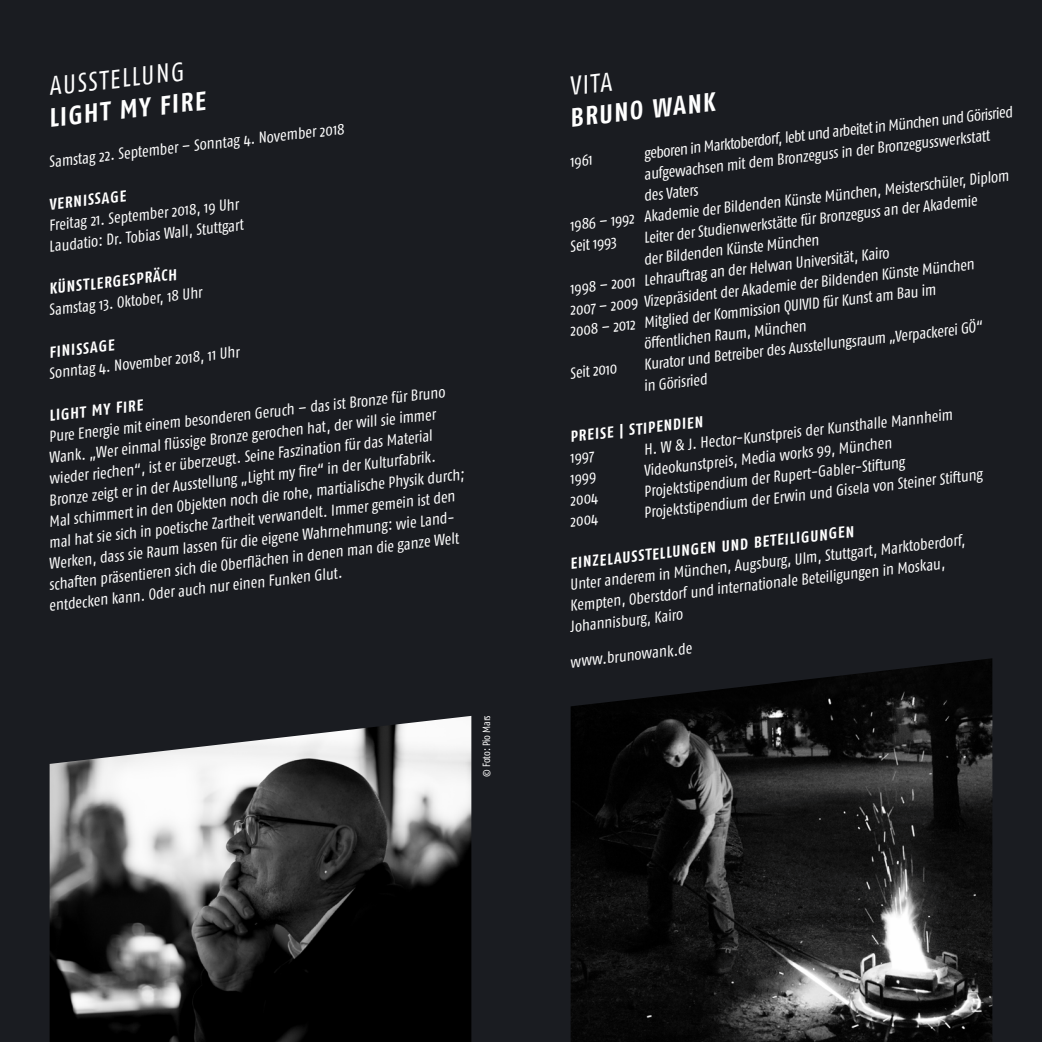
<style>
.page{position:relative;width:1042px;height:1042px;background:#fff}
.page>*{position:absolute;margin:0;border:0;box-sizing:border-box;transform-origin:0 0}
.t1{font:700 condensed 26.25px "Fago OT";color:#fff}
.t2{font:condensed 26.25px "Fago OT";color:#fff}
.t3{font:condensed 15.75px/21.7px "Fago OT";color:#fff}
.t4{font:700 condensed 15.75px "Fago OT";color:#fff}
.t5{font:condensed 10.5px "Fago OT";letter-spacing:-.015em;color:#fff}
</style>
<div class="page">
<div style="left:521px;top:0;width:521px;height:1042px;background:#1a1c21"></div>
<div style="left:0;top:0;width:521px;height:1042px;background:#1a1c21"></div>
<img style="left:50px;top:716px;width:421px;height:326px">
<img style="left:570px;top:658px;width:422px;height:384px">
<h1 class="t2" style="left:47px;top:70px;width:137px;rotate:-6deg">AUSSTELLUNG</h1>
<h1 class="t1" style="left:47px;top:102px;width:159px;rotate:-6deg">LIGHT MY FIRE</h1>
<p class="t3" style="left:48px;top:150px;width:299px;rotate:-6deg">Samstag 22. September – Sonntag 4. November 2018</p>
<p class="t4" style="left:48px;top:194px;width:79px;rotate:-6deg">VERNISSAGE</p>
<p class="t3" style="left:46px;top:214px;width:197px;line-height:20.8px;rotate:-6deg">Freitag 21. September 2018, 19 Uhr<br>Laudatio: Dr. Tobias Wall, Stuttgart</p>
<p class="t4" style="left:48px;top:279px;width:130px;rotate:-6deg">KÜNSTLERGESPRÄCH</p>
<p class="t3" style="left:48px;top:298px;width:156px;rotate:-6deg">Samstag 13. Oktober, 18 Uhr</p>
<p class="t4" style="left:48px;top:342px;width:67px;rotate:-6deg">FINISSAGE</p>
<p class="t3" style="left:48px;top:362px;width:193px;rotate:-6deg">Sonntag 4. November 2018, 11 Uhr</p>
<p class="t4" style="left:48px;top:406px;width:96px;rotate:-6deg">LIGHT MY FIRE</p>
<p class="t3" style="left:48px;top:424px;width:400px;rotate:-6deg">Pure Energie mit einem besonderen Geruch – das ist Bronze für Bruno</p>
<p class="t3" style="left:48px;top:445px;width:390px;rotate:-6deg">Wank. „Wer einmal fl üssige Bronze gerochen hat, der will sie immer</p>
<p class="t3" style="left:48px;top:466px;width:387px;rotate:-6deg">wieder riechen“, ist er überzeugt. Seine Faszination für das Material</p>
<p class="t3" style="left:48px;top:487px;width:390px;rotate:-6deg">Bronze zeigt er in der Ausstellung „Light my fi re“ in der Kulturfabrik.</p>
<p class="t3" style="left:48px;top:508px;width:419px;rotate:-6deg">Mal schimmert in den Objekten noch die rohe, martialische Physik durch;</p>
<p class="t3" style="left:48px;top:530px;width:410px;rotate:-6deg">mal hat sie sich in poetische Zartheit verwandelt. Immer gemein ist den</p>
<p class="t3" style="left:48px;top:551px;width:410px;rotate:-6deg">Werken, dass sie Raum lassen für die eigene Wahrnehmung: wie Land-</p>
<p class="t3" style="left:48px;top:572px;width:414px;rotate:-6deg">schaft en präsentieren sich die Oberfl ächen in denen man die ganze Welt</p>
<p class="t3" style="left:48px;top:594px;width:296px;rotate:-6deg">entdecken kann. Oder auch nur einen Funken Glut.</p>
<p class="t5" style="left:480px;top:777px;width:63px;rotate:-90deg">© Foto: Pio Mars</p>
<h1 class="t2" style="left:568px;top:70px;width:44px;rotate:-6deg">VITA</h1>
<h1 class="t1" style="left:568px;top:102px;width:148px;rotate:-6deg">BRUNO WANK</h1>
<p class="t3" style="left:569px;top:151px;width:24px;rotate:-6deg">1961</p>
<p class="t3" style="left:638px;top:141px;width:377px;rotate:-6deg">geboren in Marktoberdorf, lebt und arbeitet in München und Görisried aufgewachsen mit dem Bronzeguss in der Bronzegusswerkstatt<br>des Vaters</p>
<p class="t3" style="left:566px;top:212px;width:445px;line-height:22.9px;rotate:-6deg">1986 – 1992 Akademie der Bildenden Künste München, Meisterschüler, Diplom<br>Seit 1993</p>
<p class="t3" style="left:643px;top:226px;width:337px;rotate:-6deg">Leiter der Studienwerkstätte für Bronzeguss an der Akademie</p>
<p class="t3" style="left:643px;top:248px;width:178px;rotate:-6deg">der Bildenden Künste München</p>
<p class="t3" style="left:569px;top:276px;width:323px;rotate:-6deg">1998 – 2001 Lehrauft rag an der Helwan Universität, Kairo</p>
<p class="t3" style="left:569px;top:297px;width:408px;rotate:-6deg">2007 – 2009 Vizepräsident der Akademie der Bildenden Künste München</p>
<p class="t3" style="left:569px;top:318px;width:369px;rotate:-6deg">2008 – 2012 Mitglied der Kommission QUIVID für Kunst am Bau im</p>
<p class="t3" style="left:640px;top:352px;width:344px;line-height:22.2px;rotate:-6deg">Kurator und Betreiber des Ausstellungsraum „Verpackerei GÖ“ in Görisried</p>
<p class="t4" style="left:569px;top:427px;width:135px;rotate:-6deg">PREISE | STIPENDIEN</p>
<p class="t3" style="left:569px;top:447px;width:25px;rotate:-6deg">1997</p>
<p class="t3" style="left:643px;top:332px;width:165px;rotate:-6deg">öff entlichen Raum, München</p>
<p class="t3" style="left:569px;top:362px;width:48px;rotate:-6deg">Seit 2010</p>
<p class="t3" style="left:643px;top:437px;width:312px;rotate:-6deg">H. W &amp; J. Hector-Kunstpreis der Kunsthalle Mannheim</p>
<p class="t3" style="left:643px;top:459px;width:251px;rotate:-6deg">Videokunstpreis, Media works 99, München</p>
<p class="t3" style="left:643px;top:480px;width:264px;rotate:-6deg">Projektstipendium der Rupert-Gabler-Stift ung</p>
<p class="t3" style="left:643px;top:500px;width:342px;rotate:-6deg">Projektstipendium der Erwin und Gisela von Steiner Stift ung</p>
<p class="t4" style="left:569px;top:553px;width:287px;rotate:-6deg">EINZELAUSSTELLUNGEN UND BETEILIGUNGEN</p>
<p class="t3" style="left:569px;top:468px;width:28px;rotate:-6deg">1999</p>
<p class="t3" style="left:569px;top:489px;width:29px;rotate:-6deg">2004</p>
<p class="t3" style="left:569px;top:510px;width:29px;rotate:-6deg">2004</p>
<p class="t3" style="left:564px;top:572px;width:403px;rotate:-6deg">Unter anderem in München, Augsburg, Ulm, Stuttgart, Marktoberdorf,<br>Kempten, Oberstdorf und internationale Beteiligungen in Moskau,<br>Johannisburg, Kairo</p>
<p class="t3" style="left:569px;top:651px;width:124px;rotate:-6deg">www.brunowank.de</p>
</div>
